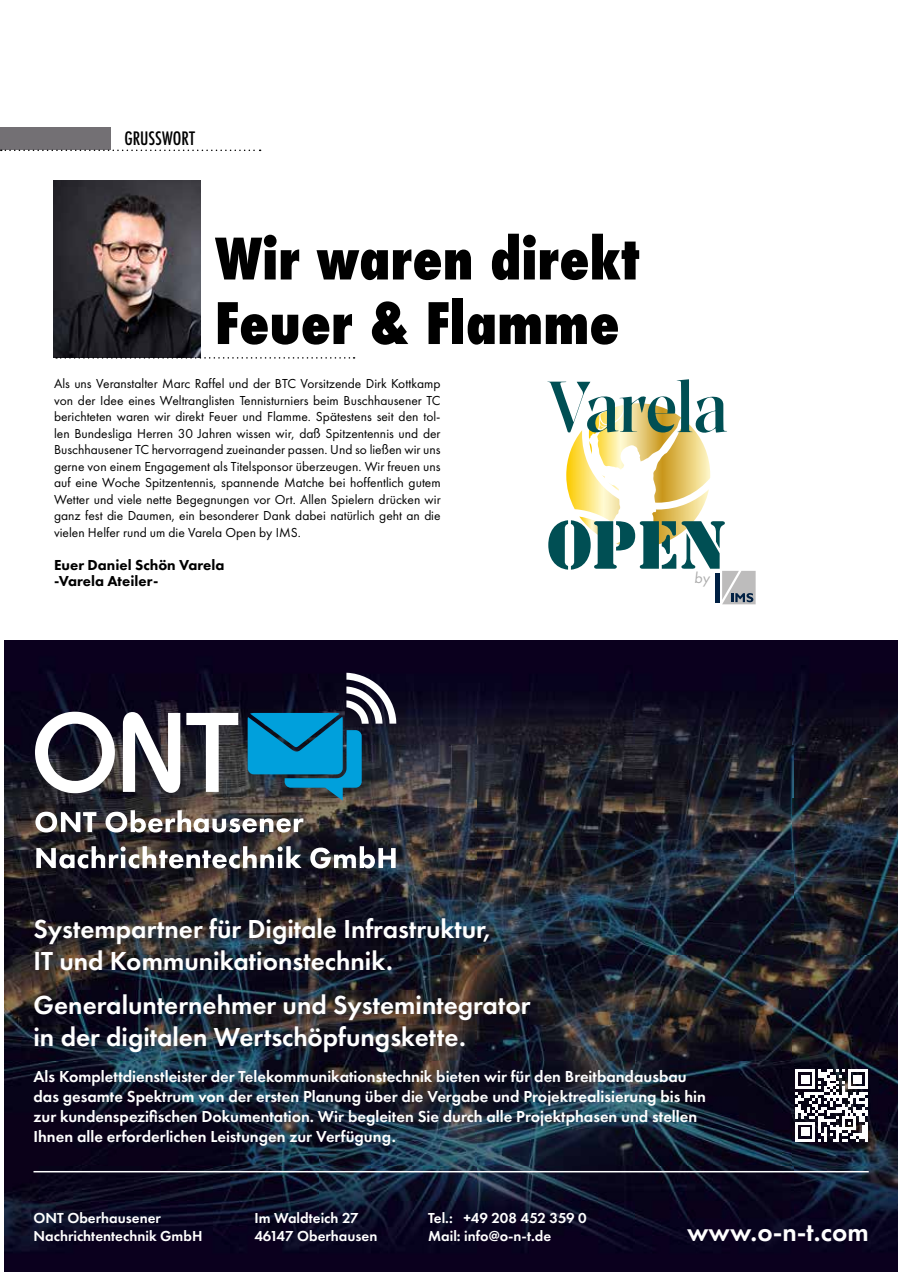
<style>
.page{position:relative;width:898px;height:1272px;background:#fff}
.page>*{position:absolute;margin:0;border:0;box-sizing:border-box;transform-origin:0 0}
.t1{font:63.45px "Stencil Std";color:#004f54}
.t2{font:800 condensed 55.5px/64.5px "Futura";color:#000}
.t3{font:600 27px/32.4px "Futura PT";color:#fff}
.t4{font:500 condensed 18px "Futura";color:#000}
.t5{font:600 16.5px/19.8px "Futura PT";color:#fff}
.t6{font:italic 15.75px "Futura PT";color:#aeaeae}
.t7{font:600 15px/18px "Futura PT";color:#fff}
.t8{font:800 15px/16.5px "Futura PT";color:#000}
.t9{font:13.5px/16.5px "Futura PT";color:#000;text-align:justify}
</style>
<div class="page">
<div style="left:0;top:128px;width:111px;height:22px;background:#737074"></div>
<svg style="left:1px;top:149px;width:259px;height:2px"></svg>
<hr style="left:897px;top:798px;width:1px;height:473px;background:#000">
<img style="left:54px;top:180px;width:146px;height:177px">
<svg style="left:56px;top:357px;width:298px;height:1px"></svg>
<svg style="left:547px;top:379px;width:208px;height:225px"></svg>
<hr style="left:715px;top:573px;width:4px;height:29px;background:#002043">
<img style="left:4px;top:640px;width:893px;height:631px">
<svg style="left:35px;top:711px;width:80px;height:82px"></svg>
<svg style="left:123px;top:712px;width:57px;height:80px"></svg>
<svg style="left:186px;top:713px;width:52px;height:79px"></svg>
<svg style="left:247px;top:672px;width:149px;height:128px;background:#1e5775"></svg>
<svg style="left:35px;top:811px;width:61px;height:21px"></svg>
<svg style="left:105px;top:810px;width:198px;height:22px"></svg>
<svg style="left:36px;top:846px;width:265px;height:22px"></svg>
<svg style="left:310px;top:846px;width:85px;height:22px"></svg>
<hr style="left:33px;top:1170px;width:835px;height:2px;background:#fff">
<svg style="left:794px;top:1068px;width:73px;height:74px"></svg>
<h3 class="t4" style="left:124px;top:126px;width:72px">GRUSSWORT</h3>
<h2 class="t2" style="left:215px;top:227px;width:426px">Wir waren direkt<br>Feuer &amp; Flamme</h2>
<p class="t9" style="left:54px;top:375px;width:388px">Als uns Veranstalter Marc Raffel und der BTC Vorsitzende Dirk Kottkamp von der Idee eines Weltranglisten Tennisturniers beim Buschhausener TC berichteten waren wir direkt Feuer und Flamme. Spätestens seit den tol&shy;len Bundesliga Herren 30 Jahren wissen wir, daß Spitzentennis und der Buschhausener TC hervorragend zueinander passen. Und so ließen wir uns gerne von einem Engagement als Titelsponsor überzeugen. Wir freuen uns auf eine Woche Spitzentennis, spannende Matche bei hoffentlich gutem Wetter und viele nette Begegnungen vor Ort. Allen Spielern drücken wir ganz fest die Daumen, ein besonderer Dank dabei natürlich geht an die vielen Helfer rund um die Varela Open by IMS.</p>
<p class="t8" style="left:54px;top:556px;width:172px">Euer Daniel Schön Varela -Varela Ateiler-</p>
<h1 class="t1" style="left:546px;top:504px;width:182px">OPEN</h1>
<p class="t6" style="left:693px;top:568px;width:17px">by</p>
<h3 class="t3" style="left:33px;top:912px;width:459px">Systempartner für Digitale Infrastruktur,<br>IT und Kommunikationstechnik.</h3>
<h3 class="t3" style="left:33px;top:988px;width:498px">Generalunternehmer und Systemintegrator in der digitalen Wertschöpfungskette.</h3>
<p class="t5" style="left:33px;top:1066px;width:673px">Als Komplettdienstleister der Telekommunikationstechnik bieten wir für den Breitbandausbau das gesamte Spektrum von der ersten Planung über die Vergabe und Projektrealisierung bis hin zur kundenspezifischen Dokumentation. Wir begleiten Sie durch alle Projektphasen und stellen Ihnen alle erforderlichen Leistungen zur Verfügung.</p>
<p class="t7" style="left:33px;top:1208px;width:170px">ONT Oberhausener<br>Nachrichtentechnik GmbH</p>
<p class="t7" style="left:254px;top:1208px;width:124px">Im Waldteich 27<br>46147 Oberhausen</p>
<p class="t7" style="left:428px;top:1208px;width:160px">Tel.: +49 208 452 359 0<br>Mail: info@o-n-t.de</p>
<h3 class="t3" style="left:687px;top:1215px;width:183px">www.o-n-t.com</h3>
</div>
